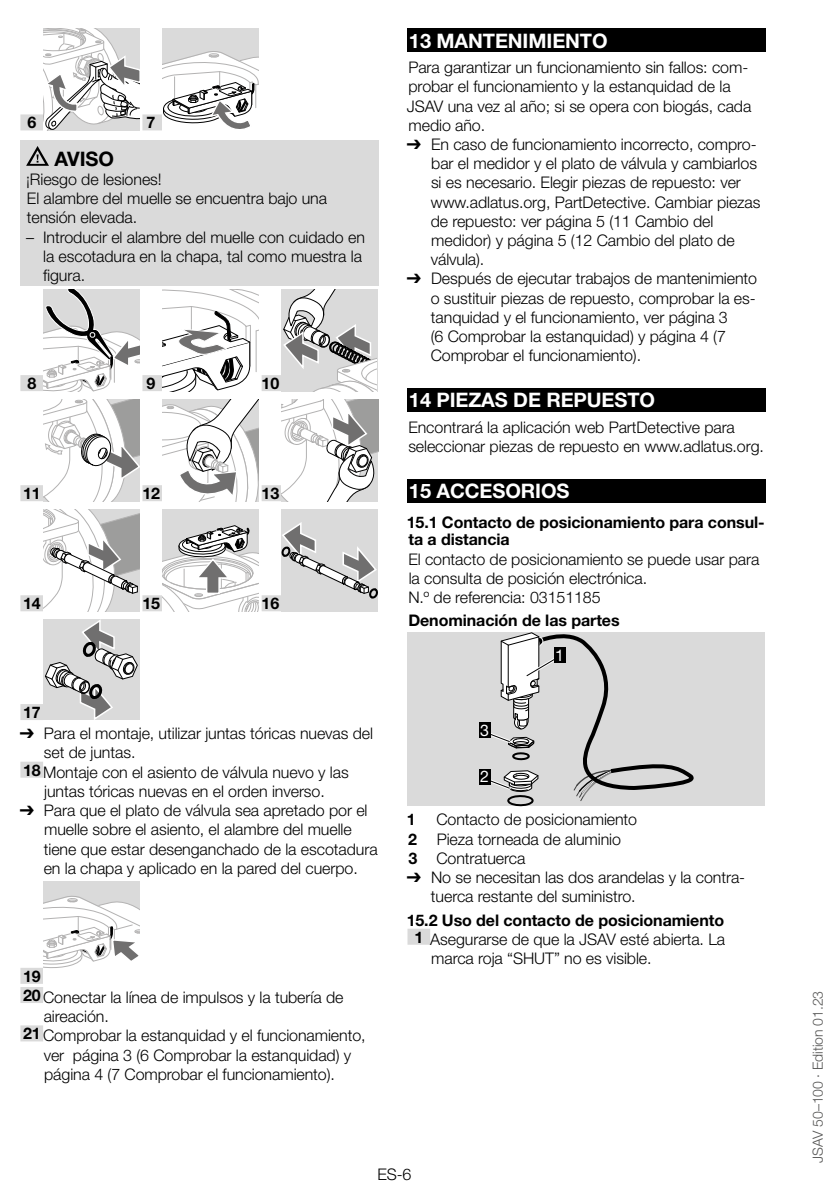
<style>
.page{position:relative;width:840px;height:1191px;background:#fff}
.page>*{position:absolute;margin:0;border:0;box-sizing:border-box;transform-origin:0 0}
.t1{font:700 20px "Helvetica Neue LT Pro";letter-spacing:-.005em;color:#fff}
.t2{font:700 20px "Helvetica Neue LT Pro";color:#000}
.t3{font:300 16px/19.2px "Helvetica Neue LT Pro";letter-spacing:-.005em;color:#000}
.t4{font:700 16px/17.6px "Helvetica Neue LT Pro";letter-spacing:-.005em;color:#000}
.t5{font:16px "Helvetica Neue LT Pro";color:#fff}
.t6{font:300 14px "Helvetica Neue LT Pro";letter-spacing:-.005em;color:#575756}
.s1{font-family:"Arial Unicode MS";font-weight:400}
.s2{font-weight:700}
</style>
<div class="page">
<div style="left:20px;top:114px;width:23px;height:16px;background:#dadada"></div>
<div style="left:142px;top:114px;width:20px;height:16px;background:#dadada"></div>
<div style="left:20px;top:140px;width:359px;height:31px;background:#dadada"></div>
<div style="left:20px;top:168px;width:359px;height:22px;background:#dadada"></div>
<div style="left:20px;top:187px;width:359px;height:41px;background:#dadada"></div>
<div style="left:20px;top:225px;width:359px;height:61px;background:#dadada"></div>
<div style="left:20px;top:375px;width:23px;height:16px;background:#dadada"></div>
<div style="left:142px;top:375px;width:20px;height:16px;background:#dadada"></div>
<div style="left:261px;top:375px;width:20px;height:16px;background:#dadada"></div>
<div style="left:20px;top:485px;width:23px;height:16px;background:#dadada"></div>
<div style="left:142px;top:485px;width:20px;height:16px;background:#dadada"></div>
<div style="left:261px;top:485px;width:20px;height:16px;background:#dadada"></div>
<div style="left:20px;top:595px;width:23px;height:16px;background:#dadada"></div>
<div style="left:142px;top:595px;width:20px;height:16px;background:#dadada"></div>
<div style="left:261px;top:595px;width:20px;height:16px;background:#dadada"></div>
<div style="left:20px;top:704px;width:23px;height:16px;background:#dadada"></div>
<div style="left:20px;top:761px;width:23px;height:16px;background:#dadada"></div>
<div style="left:20px;top:967px;width:23px;height:16px;background:#dadada"></div>
<div style="left:20px;top:987px;width:23px;height:16px;background:#dadada"></div>
<div style="left:20px;top:1025px;width:23px;height:16px;background:#dadada"></div>
<svg style="left:43px;top:28px;width:96px;height:102px"></svg>
<div style="left:162px;top:28px;width:97px;height:102px;background:#dadada"></div>
<svg style="left:162px;top:51px;width:97px;height:79px;background:#d6d6d6"></svg>
<svg style="left:26px;top:146px;width:23px;height:20px"></svg>
<svg style="left:43px;top:289px;width:96px;height:102px"></svg>
<svg style="left:162px;top:289px;width:97px;height:102px"></svg>
<div style="left:281px;top:289px;width:97px;height:102px;background:#dadada"></div>
<svg style="left:283px;top:289px;width:93px;height:102px"></svg>
<svg style="left:43px;top:399px;width:96px;height:102px"></svg>
<svg style="left:162px;top:399px;width:97px;height:102px"></svg>
<svg style="left:281px;top:399px;width:97px;height:102px"></svg>
<svg style="left:43px;top:509px;width:96px;height:102px"></svg>
<div style="left:162px;top:509px;width:97px;height:102px;background:#dadada"></div>
<svg style="left:162px;top:525px;width:97px;height:86px"></svg>
<div style="left:281px;top:509px;width:97px;height:102px;background:#dadada"></div>
<svg style="left:281px;top:522px;width:97px;height:76px"></svg>
<div style="left:43px;top:619px;width:96px;height:101px;background:#dadada"></div>
<svg style="left:45px;top:619px;width:93px;height:101px"></svg>
<div style="left:43px;top:881px;width:96px;height:102px;background:#dadada"></div>
<svg style="left:43px;top:896px;width:96px;height:87px;background:#ebebeb"></svg>
<div style="left:407px;top:28px;width:358px;height:24px;background:#000"></div>
<div style="left:407px;top:388px;width:358px;height:24px;background:#000"></div>
<div style="left:407px;top:479px;width:358px;height:24px;background:#000"></div>
<div style="left:407px;top:928px;width:23px;height:16px;background:#dadada"></div>
<div style="left:407px;top:632px;width:357px;height:174px;background:#dadada"></div>
<div style="left:478px;top:769px;width:12px;height:15px;background:#000"></div>
<svg style="left:485px;top:632px;width:208px;height:174px"></svg>
<div style="left:478px;top:722px;width:12px;height:16px;background:#000"></div>
<p class="t4" style="left:27px;top:114px;width:10px">6</p>
<p class="t4" style="left:146px;top:114px;width:10px">7</p>
<p class="t2" style="left:54px;top:146px;width:61px">AVISO</p>
<p class="t3" style="left:26px;top:169px;width:302px">¡Riesgo de lesiones!<br>El alambre del muelle se encuentra bajo una tensión elevada.</p>
<p class="t3" style="left:43px;top:227px;width:323px;text-indent:-17px">– Introducir el alambre del muelle con cuidado en la escotadura en la chapa, tal como muestra la figura.</p>
<p class="t4" style="left:27px;top:374px;width:10px">8</p>
<p class="t4" style="left:146px;top:374px;width:10px">9</p>
<p class="t4" style="left:261px;top:374px;width:19px">10</p>
<p class="t4" style="left:23px;top:484px;width:19px">11</p>
<p class="t4" style="left:142px;top:484px;width:19px">12</p>
<p class="t4" style="left:261px;top:484px;width:19px">13</p>
<p class="t4" style="left:23px;top:594px;width:19px">14</p>
<p class="t4" style="left:142px;top:594px;width:19px">15</p>
<p class="t4" style="left:261px;top:594px;width:19px">16</p>
<p class="t4" style="left:23px;top:703px;width:19px">17</p>
<p class="t3" style="left:20px;top:723px;width:355px"><span class="s1">➔</span> Para el montaje, utilizar juntas tóricas nuevas del</p>
<p class="t3" style="left:44px;top:743px;width:93px">set de juntas.</p>
<p class="t3" style="left:23px;top:762px;width:327px"><span class="s2">18</span> Montaje con el asiento de válvula nuevo y las</p>
<p class="t3" style="left:44px;top:781px;width:282px">juntas tóricas nuevas en el orden inverso.</p>
<p class="t3" style="left:44px;top:800px;width:335px;text-indent:-24px"><span class="s1">➔</span> Para que el plato de válvula sea apretado por el muelle sobre el asiento, el alambre del muelle tiene que estar desenganchado de la escotadura en la chapa y aplicado en la pared del cuerpo.</p>
<p class="t3" style="left:23px;top:965px;width:322px;line-height:21.2px"><span class="s2">19<br>20</span> Conectar la línea de impulsos y la tubería de</p>
<p class="t3" style="left:44px;top:1006px;width:67px">aireación.</p>
<p class="t3" style="left:23px;top:1025px;width:344px"><span class="s2">21</span> Comprobar la estanquidad y el funcionamiento,</p>
<p class="t3" style="left:44px;top:1045px;width:309px">ver página 3 (6 Comprobar la estanquidad) y</p>
<p class="t3" style="left:44px;top:1064px;width:292px">página 4 (7 Comprobar el funcionamiento).</p>
<p class="t1" style="left:409px;top:28px;width:200px">13 MANTENI MIENTO</p>
<p class="t3" style="left:406px;top:58px;width:346px">Para garantizar un funcionamiento sin fallos: com&shy;probar el funcionamiento y la estanquidad de la JSAV una vez al año; si se opera con biogás, cada medio año.</p>
<p class="t3" style="left:430px;top:134px;width:331px;text-indent:-24px"><span class="s1">➔</span> En caso de funcionamiento incorrecto, compro&shy;bar el medidor y el plato de válvula y cambiarlos si es necesario. Elegir piezas de repuesto: ver www.adlatus.org, PartDetective. Cambiar piezas de repuesto: ver página 5 (11 Cambio del medidor) y página 5 (12 Cambio del plato de válvula).</p>
<p class="t3" style="left:430px;top:269px;width:328px;text-indent:-24px"><span class="s1">➔</span> Después de ejecutar trabajos de mantenimiento o sustituir piezas de repuesto, comprobar la es&shy;tanquidad y el funcionamiento, ver página 3<br>(6 Comprobar la estanquidad) y página 4 (7<br>Comprobar el funcionamiento).</p>
<p class="t1" style="left:409px;top:388px;width:247px">14 PIEZAS DE REPUESTO</p>
<p class="t3" style="left:408px;top:417px;width:357px">Encontrará la aplicación web PartDetective para seleccionar piezas de repuesto en www.adlatus.org.</p>
<p class="t1" style="left:409px;top:478px;width:56px">15 ACCE</p>
<p class="t1" style="left:492px;top:478px;width:78px">SORIOS</p>
<p class="t4" style="left:406px;top:513px;width:359px">15.1 Contacto de posicionamiento para consul&shy;ta a distancia</p>
<p class="t3" style="left:408px;top:549px;width:352px">El contacto de posicionamiento se puede usar para la consulta de posición electrónica.<br>N.º de referencia: 03151185</p>
<p class="t4" style="left:408px;top:611px;width:212px">Denominación de las partes</p>
<p class="t5" style="left:554px;top:645px;width:10px">1</p>
<p class="t5" style="left:480px;top:720px;width:10px">3</p>
<p class="t5" style="left:480px;top:767px;width:10px">2</p>
<p class="t3" style="left:408px;top:809px;width:230px;text-indent:28px">Contacto de posicionamiento<br><span class="s2">2</span> Pieza torneada de aluminio<br><span class="s2">3</span> Contratuerca</p>
<p class="t3" style="left:430px;top:867px;width:315px;text-indent:-24px"><span class="s1">➔</span> No se necesitan las dos arandelas y la contra&shy;tuerca restante del suministro.</p>
<p class="t4" style="left:406px;top:910px;width:319px">15.2 Uso del contacto de posicionamiento</p>
<p class="t3" style="left:414px;top:929px;width:312px"><span class="s2">1</span> Asegurarse de que la JSAV esté abierta. La</p>
<p class="t3" style="left:431px;top:948px;width:222px">marca roja “SHUT” no es visible.</p>
<p class="t4" style="left:406px;top:810px;width:10px">1</p>
<p class="t3" style="left:377px;top:1164px;width:36px">ES-6</p>
<p class="t6" style="left:809px;top:1162px;width:173px;rotate:-90deg">JSAV 50–100 · Edition 01.23</p>
</div>
